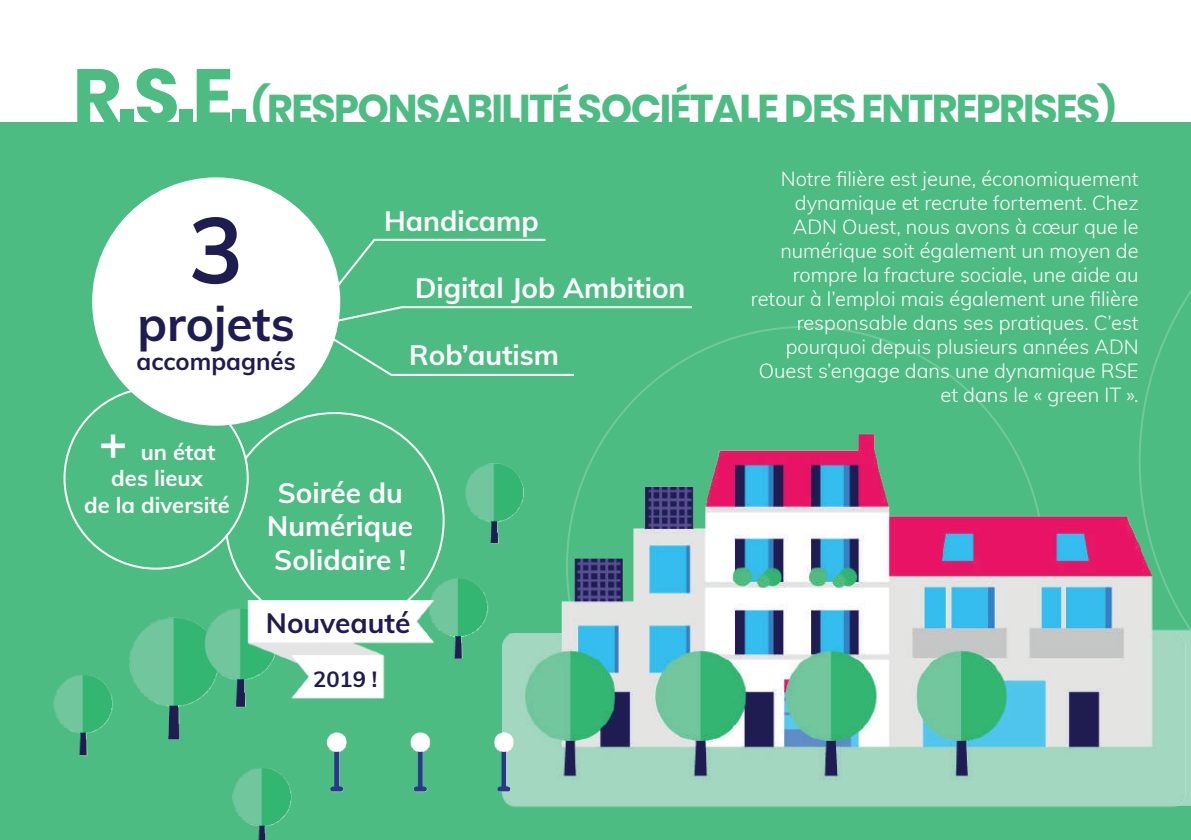
<style>
.page{position:relative;width:1191px;height:840px;background:#fff}
.page>*{position:absolute;margin:0;border:0;box-sizing:border-box;transform-origin:0 0}
.t1{font:700 92px "Muli";color:#1f1c52}
.t2{font:700 48px "Muli";color:#1f1c52}
.t3{font:700 40px "Poppins";letter-spacing:-.035em;color:#4dbc82}
.t4{font:700 28px/33.6px "Muli";color:#fff;text-align:center}
.t5{font:700 28px "Muli";color:#1f1c52}
.t6{font:700 24px "Muli";color:#1f1c52}
.t7{font:700 22px/26.4px "Muli";color:#fff;text-align:center}
.t8{font:700 22px "Muli";color:#1f1c52}
.t9{font:300 20px/24px "Muli";color:#fff;text-align:right}
.s1{font-size:76px}
.s2{font-size:48px}
</style>
<div class="page">
<div style="left:0;top:122px;width:1191px;height:717px;background:#4dbc82"></div>
<img style="left:53px;top:449px;width:239px;height:390px">
<img style="left:404px;top:372px;width:787px;height:436px">
<img style="left:326px;top:715px;width:219px;height:90px">
<div style="left:226px;top:413px;width:217px;height:215px;background:#4dbc82;border-radius:50%"></div>
<div style="left:64px;top:387px;width:184px;height:181px;background:#4dbc82;border-radius:50%"></div>
<div style="left:92px;top:177px;width:248px;height:248px;background:#fff;border-radius:50%"></div>
<svg style="left:326px;top:333px;width:250px;height:43px"></svg>
<svg style="left:325px;top:238px;width:367px;height:86px"></svg>
<img style="left:225px;top:569px;width:232px;height:149px">
<h3 class="t3" style="left:73px;top:85px;width:1044px"><span class="s1">R.S.E.</span> (RESPONSABILITÉ SOCIÉTALE DES ENTREPRISES)</h3>
<h1 class="t1" style="left:189px;top:183px;width:57px">3</h1>
<h2 class="t2" style="left:138px;top:288px;width:159px">projets</h2>
<p class="t6" style="left:137px;top:343px;width:161px">accompagnés</p>
<h3 class="t4" style="left:384px;top:203px;width:156px">Handicamp</h3>
<h3 class="t4" style="left:415px;top:269px;width:272px">Digital Job Ambition</h3>
<h3 class="t4" style="left:409px;top:336px;width:151px">Rob’autism</h3>
<p class="t7" style="left:84px;top:437px;width:147px"><span class="s2">+</span> un état des lieux<br>de la diversité</p>
<h3 class="t4" style="left:267px;top:474px;width:147px">Soirée du<br>Numérique<br>Solidaire !</h3>
<h3 class="t5" style="left:266px;top:602px;width:146px">Nouveauté</h3>
<p class="t8" style="left:313px;top:662px;width:66px">2019 !</p>
<p class="t9" style="left:751px;top:166px;width:389px">Notre filière est jeune, économiquement dynamique et recrute fortement. Chez ADN Ouest, nous avons à cœur que le numérique soit également un moyen de rompre la fracture sociale, une aide au retour à l’emploi mais également une filière responsable dans ses pratiques. C’est pourquoi depuis plusieurs années ADN Ouest s’engage dans une dynamique RSE et dans le « green IT ».</p>
</div>
